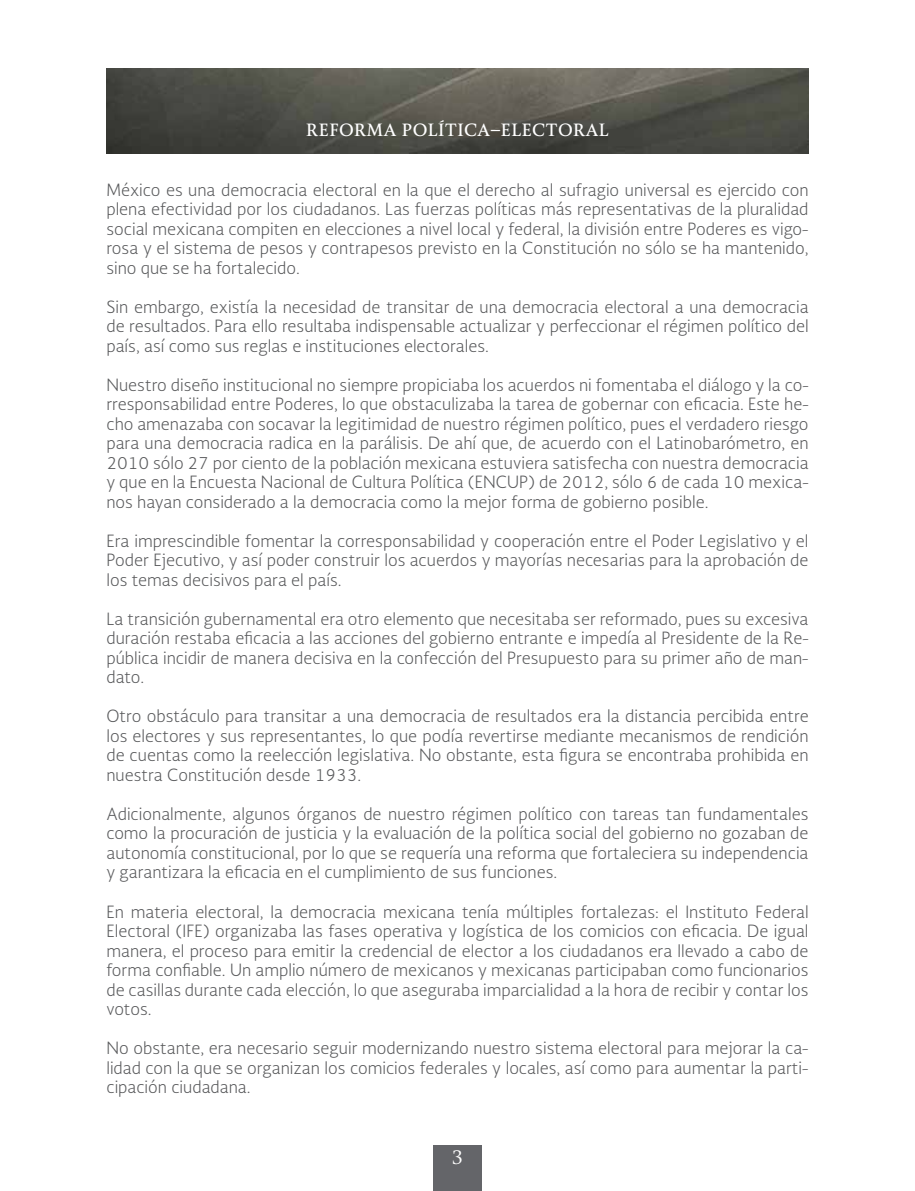
<style>
.page{position:relative;width:915px;height:1191px;background:#fff}
.page>*{position:absolute;margin:0;border:0;box-sizing:border-box;transform-origin:0 0}
.t1{font:18px "Soberana Titular";color:#fff}
.t2{font:300 16.5px/19.5px "Soberana Sans";color:#58595b;text-align:justify}
.t3{font:700 16.5px "Soberana Titular";color:#fff}
</style>
<div class="page">
<img style="left:106px;top:68px;width:702px;height:85px">
<div style="left:433px;top:1145px;width:49px;height:46px;background:#646569"></div>
<p class="t3" style="left:306px;top:119px;width:304px">REFORMA POLÍTICA–ELECTORAL</p>
<p class="t2" style="left:106px;top:179px;width:703px">México es una democracia electoral en la que el derecho al sufragio universal es ejercido con plena efectividad por los ciudadanos. Las fuerzas políticas más representativas de la pluralidad social mexicana compiten en elecciones a nivel local y federal, la división entre Poderes es vigo&shy;rosa y el sistema de pesos y contrapesos previsto en la Constitución no sólo se ha mantenido, sino que se ha fortalecido.</p>
<p class="t2" style="left:106px;top:296px;width:703px">Sin embargo, existía la necesidad de transitar de una democracia electoral a una democracia de resultados. Para ello resultaba indispensable actualizar y perfeccionar el régimen político del país, así como sus reglas e instituciones electorales.</p>
<p class="t2" style="left:106px;top:374px;width:703px">Nuestro diseño institucional no siempre propiciaba los acuerdos ni fomentaba el diálogo y la co&shy;rresponsabilidad entre Poderes, lo que obstaculizaba la tarea de gobernar con eficacia. Este he&shy;cho amenazaba con socavar la legitimidad de nuestro régimen político, pues el verdadero riesgo para una democracia radica en la parálisis. De ahí que, de acuerdo con el Latinobarómetro, en 2010 sólo 27 por ciento de la población mexicana estuviera satisfecha con nuestra democracia y que en la Encuesta Nacional de Cultura Política (ENCUP) de 2012, sólo 6 de cada 10 mexica&shy;nos hayan considerado a la democracia como la mejor forma de gobierno posible.</p>
<p class="t2" style="left:106px;top:530px;width:703px">Era imprescindible fomentar la corresponsabilidad y cooperación entre el Poder Legislativo y el Poder Ejecutivo, y así poder construir los acuerdos y mayorías necesarias para la aprobación de los temas decisivos para el país.</p>
<p class="t2" style="left:106px;top:608px;width:703px">La transición gubernamental era otro elemento que necesitaba ser reformado, pues su excesiva duración restaba eficacia a las acciones del gobierno entrante e impedía al Presidente de la Re&shy;pública incidir de manera decisiva en la confección del Presupuesto para su primer año de man&shy;dato.</p>
<p class="t2" style="left:106px;top:706px;width:703px">Otro obstáculo para transitar a una democracia de resultados era la distancia percibida entre los electores y sus representantes, lo que podía revertirse mediante mecanismos de rendición de cuentas como la reelección legislativa. No obstante, esta figura se encontraba prohibida en nuestra Constitución desde 1933.</p>
<p class="t2" style="left:106px;top:803px;width:703px">Adicionalmente, algunos órganos de nuestro régimen político con tareas tan fundamentales como la procuración de justicia y la evaluación de la política social del gobierno no gozaban de autonomía constitucional, por lo que se requería una reforma que fortaleciera su independencia y garantizara la eficacia en el cumplimiento de sus funciones.</p>
<p class="t2" style="left:106px;top:901px;width:703px">En materia electoral, la democracia mexicana tenía múltiples fortalezas: el Instituto Federal Electoral (IFE) organizaba las fases operativa y logística de los comicios con eficacia. De igual manera, el proceso para emitir la credencial de elector a los ciudadanos era llevado a cabo de forma confiable. Un amplio número de mexicanos y mexicanas participaban como funcionarios de casillas durante cada elección, lo que aseguraba imparcialidad a la hora de recibir y contar los votos.</p>
<p class="t2" style="left:106px;top:1037px;width:703px">No obstante, era necesario seguir modernizando nuestro sistema electoral para mejorar la ca&shy;lidad con la que se organizan los comicios federales y locales, así como para aumentar la parti&shy;cipación ciudadana.</p>
<p class="t1" style="left:452px;top:1146px;width:13px">3</p>
</div>
